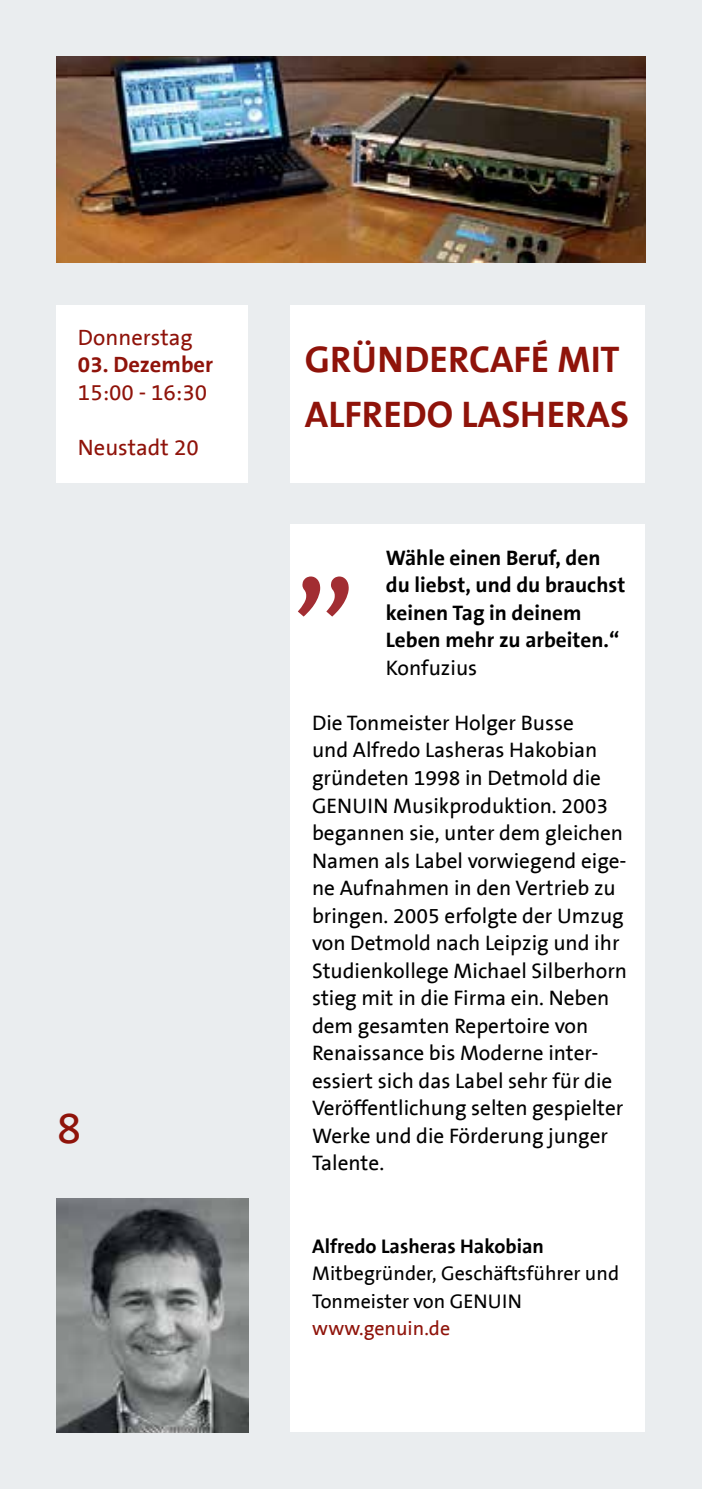
<style>
.page{position:relative;width:702px;height:1489px;background:#fff}
.page>*{position:absolute;margin:0;border:0;box-sizing:border-box;transform-origin:0 0}
.t1{font:150px "The Sans B5 Plain";color:#a22d32}
.t2{font:45px "The Sans B5 Plain";color:#8f130a}
.t3{font:700 37.5px/55px "The Sans B7";color:#8f130a}
.t4{font:22.5px "The Sans B5 Plain";color:#8f130a}
.t5{font:700 22.5px "The Sans B7";color:#8f130a}
.t6{font:21.25px/27.5px "The Sans B5 Plain";color:#000}
.t7{font:700 21.25px/27.5px "The Sans B7";color:#000}
.t8{font:20px/27.5px "The Sans B5 Plain";color:#000}
.t9{font:700 20px "The Sans B7";color:#000}
.t10{font:20px "The Sans B5 Plain";color:#8f130a}
</style>
<div class="page">
<div style="left:0;top:0;width:702px;height:1488px;background:#eaedef"></div>
<div style="left:291px;top:305px;width:354px;height:177px;background:#fff"></div>
<div style="left:291px;top:524px;width:354px;height:907px;background:#fff"></div>
<div style="left:57px;top:305px;width:191px;height:177px;background:#fff"></div>
<img style="left:57px;top:1198px;width:191px;height:233px">
<img style="left:56px;top:57px;width:589px;height:205px">
<p class="t4" style="left:78px;top:323px;width:116px">Donnerstag</p>
<p class="t5" style="left:78px;top:350px;width:137px">03. Dezember</p>
<p class="t4" style="left:78px;top:378px;width:131px">15:00 - 16:30</p>
<p class="t4" style="left:78px;top:433px;width:122px">Neustadt 20</p>
<h2 class="t2" style="left:57px;top:1098px;width:26px">8</h2>
<h3 class="t3" style="left:305px;top:332px;width:325px">GRÜNDERCAFÉ MIT<br>ALFREDO LASHERAS</h3>
<p class="t7" style="left:386px;top:544px;width:241px">Wähle einen Beruf, den du liebst, und du brauchst keinen Tag in deinem<br>Leben mehr zu arbeiten.“</p>
<p class="t6" style="left:386px;top:654px;width:93px">Konfuzius</p>
<p class="t6" style="left:312px;top:709px;width:316px">Die Tonmeister Holger Busse<br>und Alfredo Lasheras Hakobian gründeten 1998 in Detmold die<br>GENUIN Musikproduktion. 2003 begannen sie, unter dem gleichen<br>Namen als Label vorwiegend eige&shy;ne Aufnahmen in den Vertrieb zu bringen. 2005 erfolgte der Umzug von Detmold nach Leipzig und ihr<br>Studienkollege Michael Silberhorn stieg mit in die Firma ein. Neben dem gesamten Repertoire von<br>Renaissance bis Moderne inter&shy;essiert sich das Label sehr für die<br>Veröffentlichung selten gespielter<br>Werke und die Förderung junger<br>Talente.</p>
<h1 class="t1" style="left:292px;top:446px;width:66px">„</h1>
<p class="t9" style="left:312px;top:1232px;width:233px">Alfredo Lasheras Hakobian</p>
<p class="t8" style="left:312px;top:1259px;width:308px">Mitbegründer, Geschäftsführer und<br>Tonmeister von GENUIN</p>
<p class="t10" style="left:312px;top:1315px;width:139px">www.genuin.de</p>
</div>
